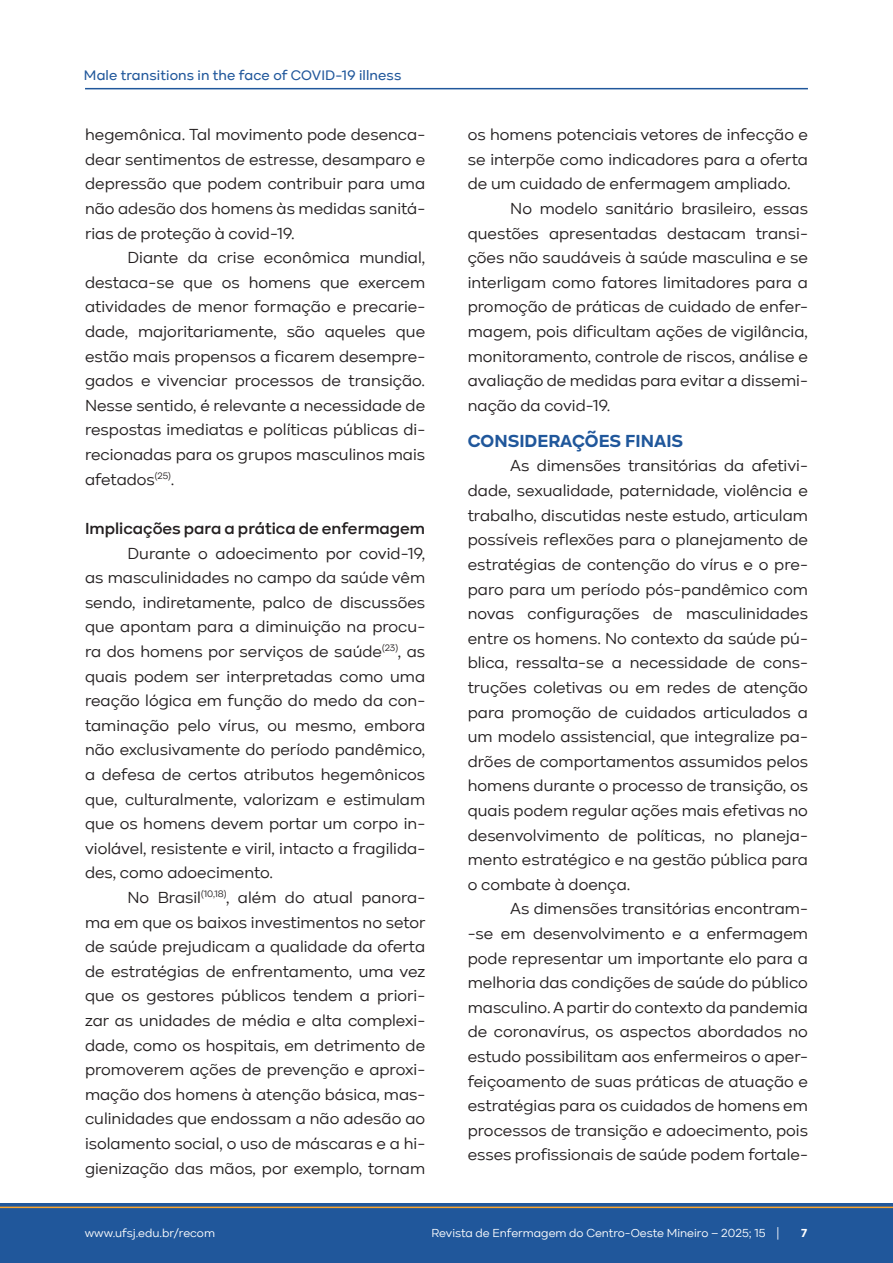
<style>
.page{position:relative;width:893px;height:1263px;background:#fff}
.page>*{position:absolute;margin:0;border:0;box-sizing:border-box;transform-origin:0 0}
.Tit_artigo{font:700 18px "Kinetika";color:#20579b}
.Texto_artigo{font:16.5px/24.6px "Kinetika";color:#231f20;text-align:justify}
.Texto_artigo-2{font:600 16.5px "Kinetika";color:#231f20}
.t1{font:500 14.25px "Kinetika";letter-spacing:.01em;color:#20579b}
.t2{font:12px "Kinetika";color:#fff}
.t3{font:700 12px "Kinetika";color:#fff}
</style>
<div class="page">
<div style="left:0;top:1203px;width:893px;height:60px;background:#20579b"></div>
<hr style="left:0;top:1206px;width:893px;height:2px;background:#f9a42e">
<hr style="left:85px;top:88px;width:723px;height:1px;background:#20579b">
<p class="t1" style="left:84px;top:67px;width:319px">Male transitions in the face of COVID-19 illness</p>
<p class="Texto_artigo" style="left:85px;top:122px;width:342px">hegemônica. Tal movimento pode desenca&shy;dear sentimentos de estresse, desamparo e depressão que podem contribuir para uma não adesão dos homens às medidas sanitá&shy;rias de proteção à covid-19.</p>
<p class="Texto_artigo" style="left:85px;top:245px;width:342px;text-indent:43px">Diante da crise econômica mundial, destaca-se que os homens que exercem atividades de menor formação e precarie&shy;dade, majoritariamente, são aqueles que estão mais propensos a ficarem desempre&shy;gados e vivenciar processos de transição.<br>Nesse sentido, é relevante a necessidade de respostas imediatas e políticas públicas di&shy;recionadas para os grupos masculinos mais afetados<sup>(25)</sup>.</p>
<p class="Texto_artigo-2" style="left:85px;top:518px;width:342px">Implicações para a prática de enfermagem</p>
<p class="Texto_artigo" style="left:85px;top:541px;width:342px;text-indent:43px">Durante o adoecimento por covid-19, as masculinidades no campo da saúde vêm sendo, indiretamente, palco de discussões que apontam para a diminuição na procu&shy;ra dos homens por serviços de saúde<sup>(23)</sup>, as quais podem ser interpretadas como uma reação lógica em função do medo da con&shy;taminação pelo vírus, ou mesmo, embora não exclusivamente do período pandêmico, a defesa de certos atributos hegemônicos que, culturalmente, valorizam e estimulam que os homens devem portar um corpo in&shy;violável, resistente e viril, intacto a fragilida&shy;des, como adoecimento.</p>
<p class="Texto_artigo" style="left:85px;top:885px;width:342px;text-indent:43px">No Brasil<sup>(10,18)</sup>, além do atual panora&shy;ma em que os baixos investimentos no setor de saúde prejudicam a qualidade da oferta de estratégias de enfrentamento, uma vez que os gestores públicos tendem a priori&shy;zar as unidades de média e alta complexi&shy;dade, como os hospitais, em detrimento de promoverem ações de prevenção e aproxi&shy;mação dos homens à atenção básica, mas&shy;culinidades que endossam a não adesão ao isolamento social, o uso de máscaras e a hi&shy;gienização das mãos, por exemplo, tornam</p>
<p class="Texto_artigo" style="left:468px;top:122px;width:342px">os homens potenciais vetores de infecção e se interpõe como indicadores para a oferta de um cuidado de enfermagem ampliado.</p>
<p class="Texto_artigo" style="left:468px;top:196px;width:342px;text-indent:43px">No modelo sanitário brasileiro, essas questões apresentadas destacam transi&shy;ções não saudáveis à saúde masculina e se interligam como fatores limitadores para a promoção de práticas de cuidado de enfer&shy;magem, pois dificultam ações de vigilância, monitoramento, controle de riscos, análise e avaliação de medidas para evitar a dissemi&shy;nação da covid-19.</p>
<p class="Tit_artigo" style="left:468px;top:430px;width:217px">CONSIDERAÇÕES FINAIS</p>
<p class="Texto_artigo" style="left:468px;top:454px;width:342px;text-indent:43px">As dimensões transitórias da afetivi&shy;dade, sexualidade, paternidade, violência e trabalho, discutidas neste estudo, articulam possíveis reflexões para o planejamento de estratégias de contenção do vírus e o pre&shy;paro para um período pós-pandêmico com novas configurações de masculinidades entre os homens. No contexto da saúde pú&shy;blica, ressalta-se a necessidade de cons&shy;truções coletivas ou em redes de atenção para promoção de cuidados articulados a um modelo assistencial, que integralize pa&shy;drões de comportamentos assumidos pelos homens durante o processo de transição, os quais podem regular ações mais efetivas no desenvolvimento de políticas, no planeja&shy;mento estratégico e na gestão pública para o combate à doença.</p>
<p class="Texto_artigo" style="left:468px;top:896px;width:342px;text-indent:43px">As dimensões transitórias encontram--se em desenvolvimento e a enfermagem pode representar um importante elo para a melhoria das condições de saúde do público masculino. A partir do contexto da pandemia de coronavírus, os aspectos abordados no estudo possibilitam aos enfermeiros o aper&shy;feiçoamento de suas práticas de atuação e estratégias para os cuidados de homens em processos de transição e adoecimento, pois esses profissionais de saúde podem fortale-</p>
<p class="t2" style="left:85px;top:1226px;width:132px">www.ufsj.edu.br/recom</p>
<p class="t2" style="left:431px;top:1226px;width:349px">Revista de Enfermagem do Centro-Oeste Mineiro – 2025; 15 |</p>
<p class="t3" style="left:801px;top:1226px;width:8px">7</p>
</div>
